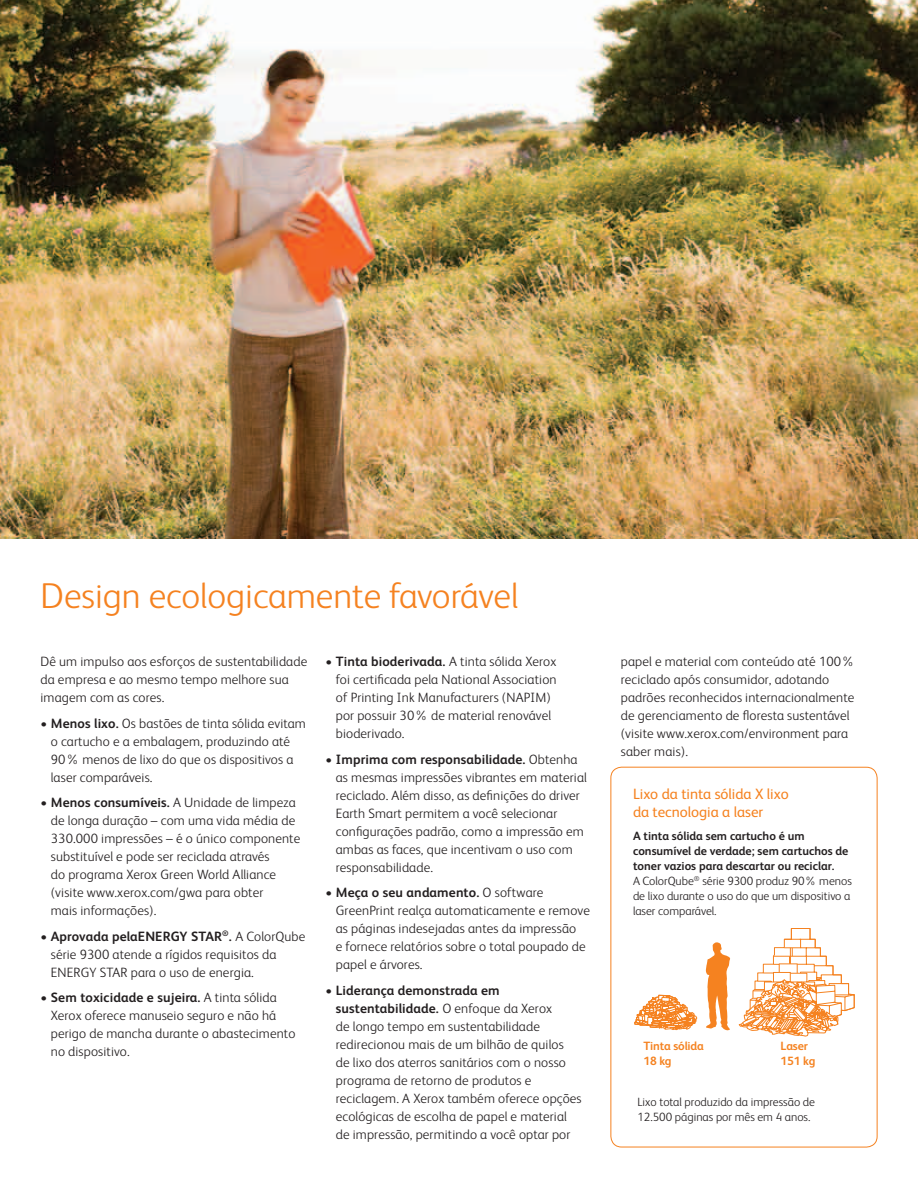
<style>
.page{position:relative;width:918px;height:1188px;background:#fff}
.page>*{position:absolute;margin:0;border:0;box-sizing:border-box;transform-origin:0 0}
.t1{font:300 36px "Xerox Sans";color:#f58220}
.t2{font:15px/18px "Xerox Sans";color:#f58220}
.t3{font:300 13.5px/18px "Xerox Sans";letter-spacing:.01em;color:#231f20}
.t4{font:700 12px/15px "Xerox Sans";color:#231f20}
.t5{font:300 12px/15px "Xerox Sans";color:#231f20}
.t6{font:700 12px/15px "Xerox Sans";letter-spacing:-.01em;color:#f58220}
.s1{font-weight:700}
.s2{font-weight:300}
</style>
<div class="page">
<div style="left:611px;top:767px;width:267px;height:380px;border:1px solid #f58220;border-radius:11px"></div>
<img style="left:0;top:0;width:918px;height:539px">
<svg style="left:634px;top:928px;width:221px;height:108px"></svg>
<h1 class="t1" style="left:40px;top:572px;width:479px">Design ecologicamente favorável</h1>
<p class="t3" style="left:40px;top:652px;width:268px">Dê um impulso aos esforços de sustentabilidade da empresa e ao mesmo tempo melhore sua imagem com as cores.</p>
<p class="t3" style="left:51px;top:713px;width:257px;text-indent:-10px"><span class="s1">• Menos lixo.</span> Os bastões de tinta sólida evitam o cartucho e a embalagem, produzindo até 90% menos de lixo do que os dispositivos a laser comparáveis.</p>
<p class="t3" style="left:51px;top:793px;width:251px;text-indent:-10px"><span class="s1">• Menos consumíveis.</span> A Unidade de limpeza de longa duração – com uma vida média de 330.000 impressões – é o único componente substituível e pode ser reciclada através<br>do programa Xerox Green World Alliance (visite www.xerox.com/gwa para obter<br>mais informações).</p>
<p class="t3" style="left:51px;top:927px;width:256px;text-indent:-10px"><span class="s1">• Aprovada pelaENERGY STAR</span><sup>®</sup><span class="s1">.</span> A ColorQube série 9300 atende a rígidos requisitos da<br>ENERGY STAR para o uso de energia.</p>
<p class="t3" style="left:51px;top:988px;width:246px;text-indent:-10px"><span class="s1">• Sem toxicidade e sujeira.</span> A tinta sólida Xerox oferece manuseio seguro e não há perigo de mancha durante o abastecimento no dispositivo.</p>
<p class="t3" style="left:336px;top:652px;width:222px;text-indent:-10px"><span class="s1">• Tinta bioderivada.</span> A tinta sólida Xerox foi certificada pela National Association of Printing Ink Manufacturers (NAPIM) por possuir 30% de material renovável bioderivado.</p>
<p class="t3" style="left:336px;top:749px;width:253px;text-indent:-10px"><span class="s1">• Imprima com responsabilidade.</span> Obtenha as mesmas impressões vibrantes em material reciclado. Além disso, as definições do driver Earth Smart permitem a você selecionar configurações padrão, como a impressão em ambas as faces, que incentivam o uso com responsabilidade.</p>
<p class="t3" style="left:336px;top:883px;width:256px;text-indent:-10px"><span class="s1">• Meça o seu andamento.</span> O software GreenPrint realça automaticamente e remove as páginas indesejadas antes da impressão<br>e fornece relatórios sobre o total poupado de papel e árvores.</p>
<p class="t3" style="left:336px;top:980px;width:247px;text-indent:-10px"><span class="s1">• Liderança demonstrada em sustentabilidade.</span> O enfoque da Xerox<br>de longo tempo em sustentabilidade redirecionou mais de um bilhão de quilos<br>de lixo dos aterros sanitários com o nosso programa de retorno de produtos e reciclagem. A Xerox também oferece opções ecológicas de escolha de papel e material de impressão, permitindo a você optar por</p>
<p class="t3" style="left:621px;top:652px;width:235px">papel e material com conteúdo até 100% reciclado após consumidor, adotando padrões reconhecidos internacionalmente de gerenciamento de floresta sustentável (visite www.xerox.com/environment para saber mais).</p>
<p class="t2" style="left:633px;top:784px;width:157px">Lixo da tinta sólida X lixo da tecnologia a laser</p>
<p class="t4" style="left:633px;top:828px;width:220px">A tinta sólida sem cartucho é um consumível de verdade; sem cartuchos de toner vazios para descartar ou reciclar.<br><span class="s2">A ColorQube</span><sup>®</sup> <span class="s2">série 9300 produz 90% menos de lixo durante o uso do que um dispositivo a laser comparável.</span></p>
<p class="t6" style="left:643px;top:1038px;width:62px">Tinta sólida<br>18 kg</p>
<p class="t6" style="left:781px;top:1038px;width:36px">Laser<br>151 kg</p>
<p class="t5" style="left:638px;top:1093px;width:179px">Lixo total produzido da impressão de<br>12.500 páginas por mês em 4 anos.</p>
</div>
